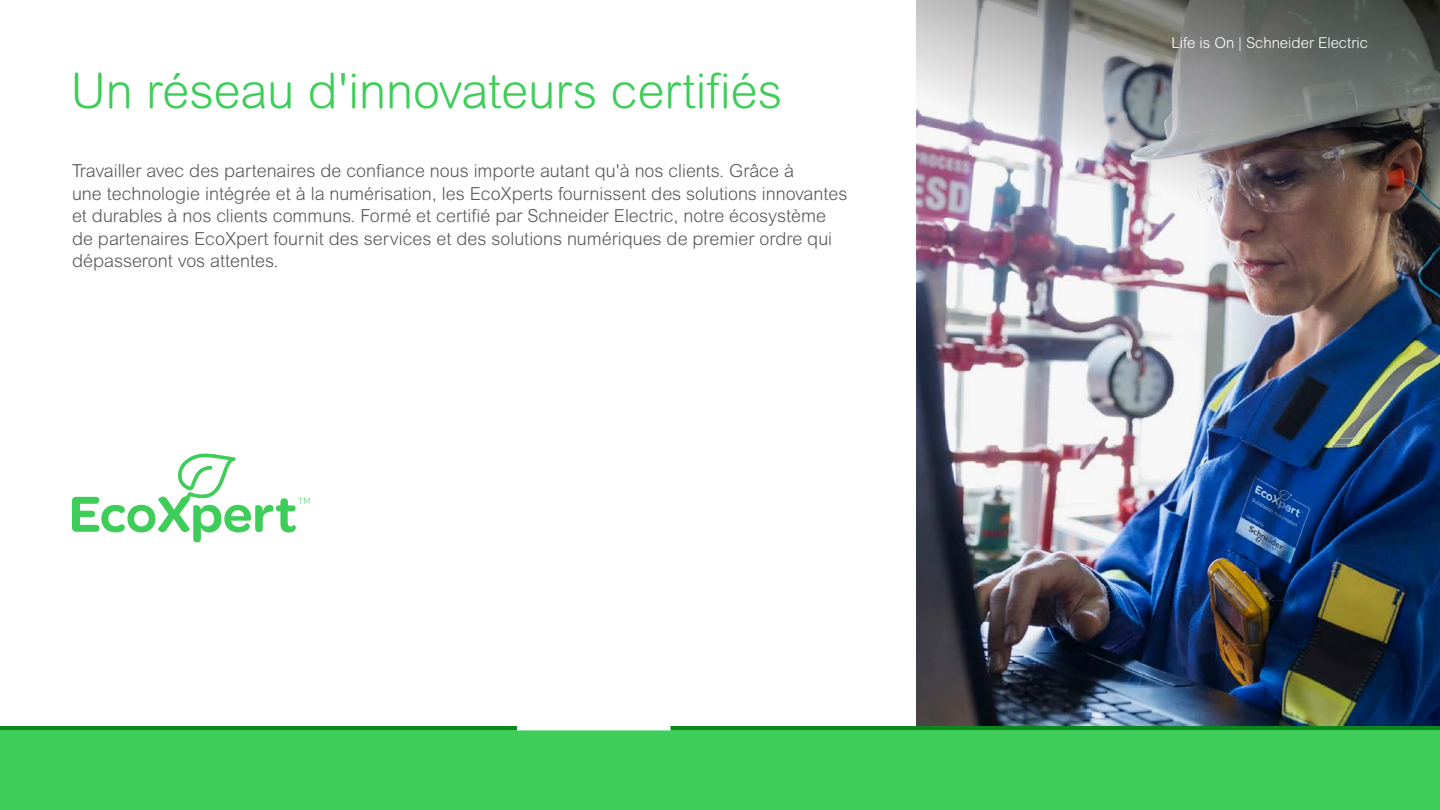
<style>
.page{position:relative;width:1440px;height:810px;background:#fff}
.page>*{position:absolute;margin:0;border:0;box-sizing:border-box;transform-origin:0 0}
.t1{font:300 48.75px "Arial Rounded MT Pro";color:#3dcd58}
.t2{font:300 18px/22.5px "Arial Rounded MT Pro";color:#58595b}
.t3{font:300 15px "Arial Rounded MT Pro";color:#fff}
</style>
<div class="page">
<img style="left:917px;top:0;width:523px;height:726px">
<div style="left:0;top:726px;width:1440px;height:84px;background:#3dcd58"></div>
<hr style="left:0;top:726px;width:1440px;height:4px;background:#0c881e">
<svg style="left:517px;top:726px;width:153px;height:4px"></svg>
<svg style="left:72px;top:453px;width:238px;height:89px"></svg>
<h1 class="t1" style="left:71px;top:63px;width:713px">Un réseau d'innovateurs certifiés</h1>
<p class="t2" style="left:72px;top:160px;width:777px">Travailler avec des partenaires de confiance nous importe autant qu'à nos clients. Grâce à<br>une technologie intégrée et à la numérisation, les EcoXperts fournissent des solutions innovantes et durables à nos clients communs. Formé et certifié par Schneider Electric, notre écosystème de partenaires EcoXpert fournit des services et des solutions numériques de premier ordre qui dépasseront vos attentes.</p>
<p class="t3" style="left:1172px;top:34px;width:198px">Life is On | Schneider Electric</p>
</div>
